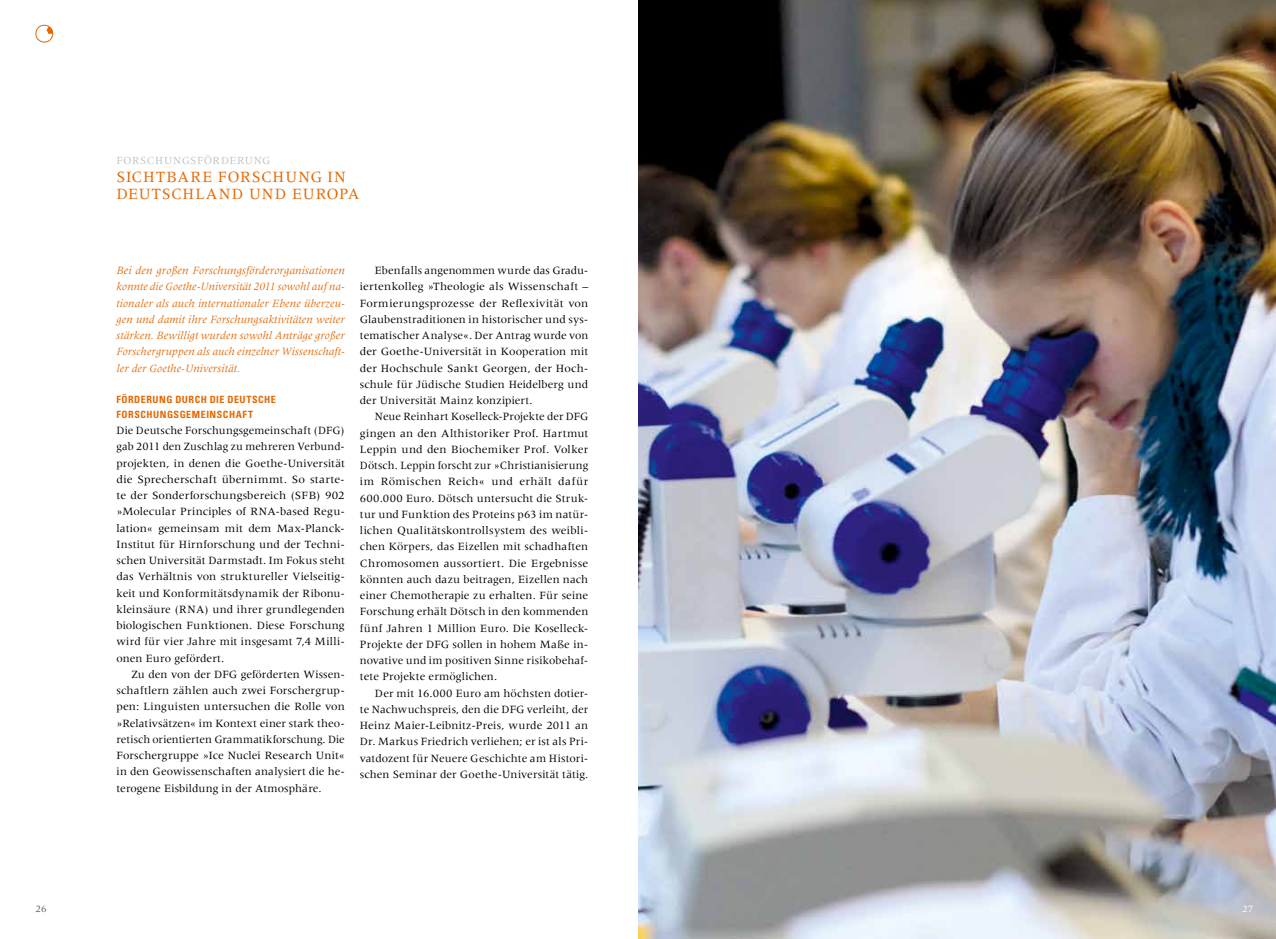
<style>
.page{position:relative;width:1276px;height:939px;background:#fff}
.page>*{position:absolute;margin:0;border:0;box-sizing:border-box;transform-origin:0 0}
.t1{font:16.25px "Meridien LT Std";letter-spacing:.03em;color:#e46702}
.t2{font:11.5px/16.2px "Meridien LT Std";letter-spacing:.005em;color:#000;text-align:justify}
.t3{font:italic 11.5px/16.2px "Meridien LT Std";letter-spacing:.01em;color:#e46702;text-align:justify}
.t4{font:11.25px "Meridien LT Std";color:#c1c4c2}
.t5{font:700 condensed 10px/15px "Univers LT Std";letter-spacing:.055em;color:#e46702}
.t6{font:10px "Meridien LT Std";color:#5b5d59}
.s1{color:#fff}
</style>
<div class="page">
<svg style="left:35px;top:24px;width:19px;height:19px"></svg>
<img style="left:638px;top:0;width:638px;height:939px">
<p class="t4" style="left:116px;top:154px;width:16px">Forschungsförderung</p>
<h1 class="t1" style="left:116px;top:168px;width:22px">Sichtbare</h1>
<h1 class="t1" style="left:218px;top:168px;width:23px">Forschung</h1>
<h1 class="t1" style="left:327px;top:168px;width:10px">in</h1>
<h1 class="t1" style="left:116px;top:185px;width:25px">Deutschland</h1>
<h1 class="t1" style="left:249px;top:185px;width:14px">und</h1>
<h1 class="t1" style="left:292px;top:185px;width:23px">Europa</h1>
<p class="t3" style="left:116px;top:262px;width:230px">Bei den großen Forschungsförderorganisationen konnte die Goethe-Universität 2011 sowohl auf na&shy;tionaler als auch internationaler Ebene überzeu&shy;gen und damit ihre Forschungsaktivitäten weiter stärken. Bewilligt wurden sowohl Anträge großer Forschergruppen als auch einzelner Wissenschaft&shy;ler der Goethe-Universität.</p>
<p class="t5" style="left:116px;top:392px;width:161px">FÖRDERUNG DURCH DIE DEUTSCHE<br>FORSCHUNGSGEMEINSCHAFT</p>
<p class="t2" style="left:116px;top:422px;width:230px">Die Deutsche Forschungsgemeinschaft (DFG) gab 2011 den Zuschlag zu mehreren Verbund&shy;projekten, in denen die Goethe-Universität die Sprecherschaft übernimmt. So starte&shy;te der Sonderforschungsbereich (SFB) 902 »Molecular Principles of RNA-based Regu&shy;lation« gemeinsam mit dem Max-Planck-Institut für Hirnforschung und der Techni&shy;schen Universität Darmstadt. Im Fokus steht das Verhältnis von struktureller Vielseitig&shy;keit und Konformitätsdynamik der Ribonu&shy;kleinsäure (RNA) und ihrer grundlegenden biologischen Funktionen. Diese Forschung wird für vier Jahre mit insgesamt 7,4 Milli&shy;onen Euro gefördert.</p>
<p class="t2" style="left:116px;top:666px;width:230px;text-indent:15px">Zu den von der DFG geförderten Wissen&shy;schaftlern zählen auch zwei Forschergrup&shy;pen: Linguisten untersuchen die Rolle von »Relativsätzen« im Kontext einer stark theo&shy;retisch orientierten Grammatikforschung. Die Forschergruppe »Ice Nuclei Research Unit« in den Geowissenschaften analysiert die he&shy;terogene Eisbildung in der Atmosphäre.</p>
<p class="t2" style="left:360px;top:262px;width:230px;text-indent:15px">Ebenfalls angenommen wurde das Gradu&shy;iertenkolleg »Theologie als Wissenschaft – Formierungsprozesse der Reflexivität von Glaubenstraditionen in historischer und sys&shy;tematischer Analyse«. Der Antrag wurde von der Goethe-Universität in Kooperation mit der Hochschule Sankt Georgen, der Hoch&shy;schule für Jüdische Studien Heidelberg und der Universität Mainz konzipiert.</p>
<p class="t2" style="left:360px;top:408px;width:230px;text-indent:15px">Neue Reinhart Koselleck-Projekte der DFG gingen an den Althistoriker Prof. Hartmut Leppin und den Biochemiker Prof. Volker Dötsch. Leppin forscht zur »Christianisierung im Römischen Reich« und erhält dafür 600.000 Euro. Dötsch untersucht die Struk&shy;tur und Funktion des Proteins p63 im natür&shy;lichen Qualitätskontrollsystem des weibli&shy;chen Körpers, das Eizellen mit schadhaften Chromosomen aussortiert. Die Ergebnisse könnten auch dazu beitragen, Eizellen nach einer Chemotherapie zu erhalten. Für seine Forschung erhält Dötsch in den kommenden fünf Jahren 1 Million Euro. Die Koselleck-Projekte der DFG sollen in hohem Maße in&shy;novative und im positiven Sinne risikobehaf&shy;tete Projekte ermöglichen.</p>
<p class="t2" style="left:360px;top:685px;width:230px;text-indent:15px">Der mit 16.000 Euro am höchsten dotier&shy;te Nachwuchspreis, den die DFG verleiht, der Heinz Maier-Leibnitz-Preis, wurde 2011 an Dr. Markus Friedrich verliehen; er ist als Pri&shy;vatdozent für Neuere Geschichte am Histori&shy;schen Seminar der Goethe-Universität tätig.</p>
<p class="t6" style="left:35px;top:903px;width:13px">26</p>
<p class="t6" style="left:1229px;top:903px;width:25px">27 <span class="s1">27</span></p>
</div>
